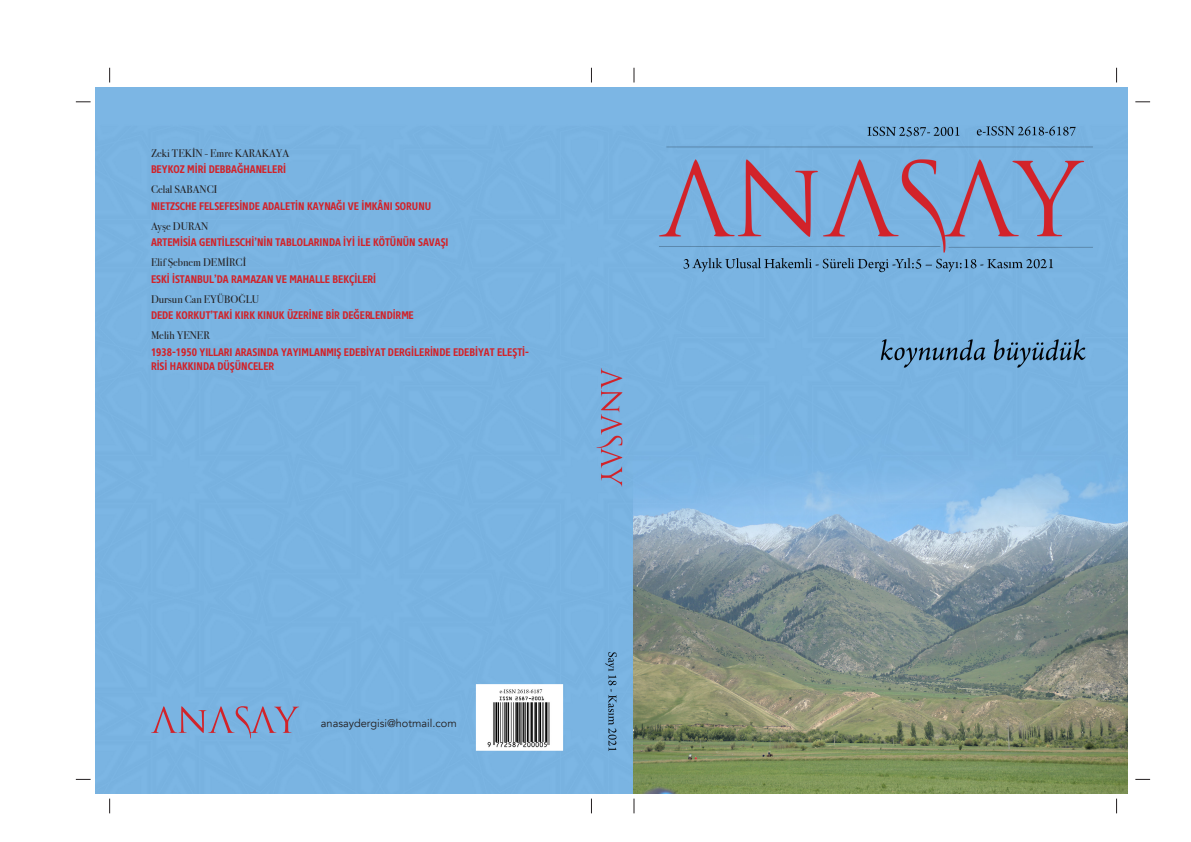
<style>
.page{position:relative;width:1191px;height:842px;background:#fff}
.page>*{position:absolute;margin:0;border:0;box-sizing:border-box;transform-origin:0 0}
.baslık{font:700 11px/14px "Core Sans N 67 Cond";color:#d1232a}
.yazar{font:11px "Bodoni Svty Two ITCTT";color:#231f20}
.t1{font:11px "Avenir";color:#231f20}
</style>
<div class="page">
<img style="left:95px;top:88px;width:1032px;height:706px">
<svg style="left:151px;top:706px;width:148px;height:32px;background:#879cc4"></svg>
<svg style="left:109px;top:68px;width:1px;height:14px"></svg>
<svg style="left:76px;top:102px;width:15px;height:1px"></svg>
<svg style="left:1135px;top:102px;width:15px;height:1px"></svg>
<svg style="left:76px;top:779px;width:15px;height:1px"></svg>
<svg style="left:1135px;top:779px;width:15px;height:1px"></svg>
<svg style="left:109px;top:799px;width:1px;height:14px"></svg>
<svg style="left:591px;top:68px;width:1px;height:14px"></svg>
<svg style="left:591px;top:799px;width:1px;height:14px"></svg>
<svg style="left:634px;top:68px;width:1px;height:14px"></svg>
<svg style="left:634px;top:799px;width:1px;height:14px"></svg>
<svg style="left:1116px;top:68px;width:1px;height:14px"></svg>
<svg style="left:1116px;top:799px;width:1px;height:14px"></svg>
<p class="yazar" style="left:151px;top:144px;width:140px">Zeki TEKİN - Emre KARAKAYA</p>
<p class="baslık" style="left:151px;top:163px;width:136px">BEYKOZ MİRİ DEBBAĞHANELERİ</p>
<p class="yazar" style="left:151px;top:180px;width:68px">Celal SABANCI</p>
<p class="baslık" style="left:151px;top:199px;width:282px">NIETZSCHE FELSEFESİNDE ADALETİN KAYNAĞI VE İMKÂNI SORUNU</p>
<p class="yazar" style="left:151px;top:217px;width:59px">Ayşe DURAN</p>
<p class="baslık" style="left:151px;top:236px;width:299px">ARTEMİSİA GENTİLESCHİ’NİN TABLOLARINDA İYİ İLE KÖTÜNÜN SAVAŞI</p>
<p class="yazar" style="left:151px;top:253px;width:97px">Elif Şebnem DEMİRCİ</p>
<p class="baslık" style="left:151px;top:272px;width:227px">ESKİ İSTANBUL’DA RAMAZAN VE MAHALLE BEKÇİLERİ</p>
<p class="yazar" style="left:151px;top:290px;width:110px">Dursun Can EYÜBOĞLU</p>
<p class="baslık" style="left:151px;top:309px;width:264px">DEDE KORKUT’TAKİ KIRK KINUK ÜZERİNE BİR DEĞERLENDİRME</p>
<p class="yazar" style="left:151px;top:326px;width:60px">Melih YENER</p>
<p class="baslık" style="left:151px;top:345px;width:379px">1938-1950 YILLARI ARASINDA YAYIMLANMIŞ EDEBİYAT DERGİLERİNDE EDEBİYAT ELEŞTİ-<br>RİSİ HAKKINDA DÜŞÜNCELER</p>
<p class="t1" style="left:321px;top:716px;width:137px">anasaydergisi@hotmail.com</p>
</div>
